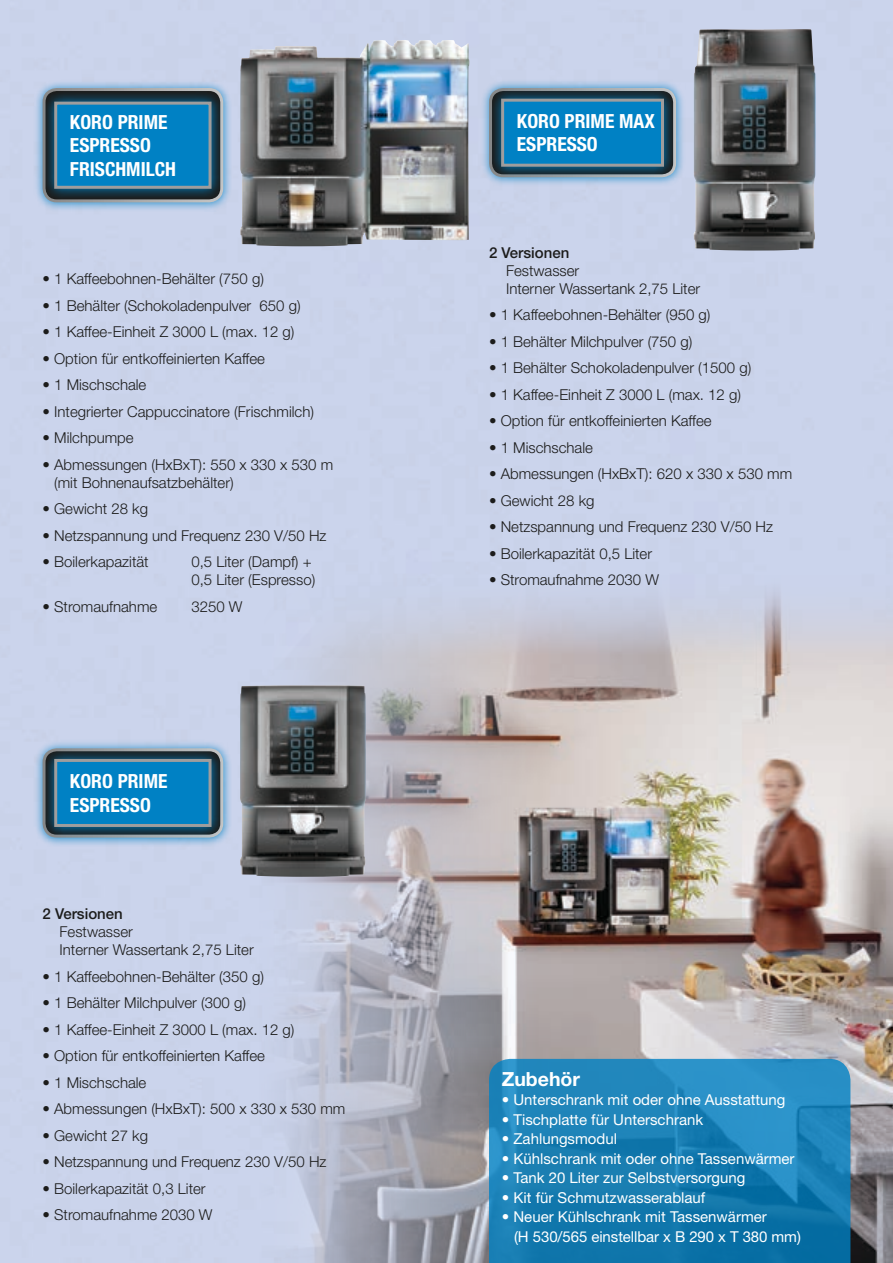
<style>
.page{position:relative;width:893px;height:1263px;background:#fff}
.page>*{position:absolute;margin:0;border:0;box-sizing:border-box;transform-origin:0 0}
.t1{font:700 condensed 19.5px/23.4px "Helvetica Neue LT Std";color:#fff}
.t2{font:700 19.5px "Helvetica Neue LT Std";color:#fff}
.t3{font:300 15px/18px "Helvetica Neue LT Std";color:#1c1c1b}
.t4{font:15px/19.5px "Helvetica Neue LT Std";color:#fff}
.t5{font:500 15px "Helvetica Neue LT Std";color:#1c1c1b}
</style>
<div class="page">
<div style="left:0;top:0;width:893px;height:570px;background:#cbd4ec"></div>
<img style="left:0;top:570px;width:893px;height:693px">
<div style="left:33px;top:739px;width:199px;height:107px;background:#0081c4;opacity:.75"></div>
<svg style="left:43px;top:747px;width:180px;height:91px;background:#485e6b"></svg>
<svg style="left:53px;top:757px;width:160px;height:71px;background:#1280b9"></svg>
<div style="left:33px;top:79px;width:199px;height:133px;background:#0081c4;opacity:.75"></div>
<div style="left:43px;top:88px;width:180px;height:114px;border:3px solid #fff;border-radius:13px"></div>
<svg style="left:43px;top:90px;width:180px;height:110px;background:#2f424b"></svg>
<svg style="left:53px;top:100px;width:160px;height:90px;background:#1081bb"></svg>
<div style="left:480px;top:79px;width:205px;height:108px;background:#0081c4;opacity:.75"></div>
<svg style="left:489px;top:87px;width:186px;height:91px;background:#455d6a"></svg>
<svg style="left:500px;top:97px;width:165px;height:71px;background:#1281ba"></svg>
<svg style="left:489px;top:1059px;width:361px;height:204px;background:#197fb5"></svg>
<img style="left:240px;top:40px;width:207px;height:206px">
<img style="left:694px;top:29px;width:122px;height:222px">
<img style="left:240px;top:685px;width:126px;height:192px">
<h1 class="t1" style="left:70px;top:110px;width:108px">KORO PRIME<br>ESPRESSO<br>FRISCHMILCH</h1>
<p class="t3" style="left:43px;top:270px;width:223px">• 1 Kaffeebohnen-Behälter (750 g)</p>
<p class="t3" style="left:43px;top:296px;width:260px">• 1 Behälter (Schokoladenpulver 650 g)</p>
<p class="t3" style="left:43px;top:323px;width:254px">• 1 Kaffee-Einheit Z 3000 L (max. 12 g)</p>
<p class="t3" style="left:43px;top:349px;width:224px">• Option für entkoffeinierten Kaffee</p>
<p class="t3" style="left:43px;top:376px;width:105px">• 1 Mischschale</p>
<p class="t3" style="left:43px;top:402px;width:273px">• Integrierter Cappuccinatore (Frischmilch)</p>
<p class="t3" style="left:43px;top:429px;width:93px">• Milchpumpe</p>
<p class="t3" style="left:54px;top:455px;width:280px;text-indent:-12px">• Abmessungen (HxBxT): 550 x 330 x 530 m (mit Bohnenaufsatzbehälter)</p>
<p class="t3" style="left:43px;top:500px;width:107px">• Gewicht 28 kg</p>
<p class="t3" style="left:43px;top:526px;width:285px">• Netzspannung und Frequenz 230 V/50 Hz</p>
<p class="t3" style="left:43px;top:553px;width:108px">• Boilerkapazität</p>
<p class="t3" style="left:191px;top:553px;width:125px">0,5 Liter (Dampf) +<br>0,5 Liter (Espresso)</p>
<p class="t3" style="left:43px;top:597px;width:116px">• Stromaufnahme</p>
<p class="t3" style="left:191px;top:597px;width:53px">3250 W</p>
<h1 class="t1" style="left:70px;top:769px;width:99px">KORO PRIME<br>ESPRESSO</h1>
<p class="t5" style="left:43px;top:905px;width:82px">2 Versionen</p>
<p class="t3" style="left:60px;top:923px;width:196px">Festwasser<br>Interner Wassertank 2,75 Liter</p>
<p class="t3" style="left:43px;top:967px;width:223px">• 1 Kaffeebohnen-Behälter (350 g)</p>
<p class="t3" style="left:43px;top:994px;width:205px">• 1 Behälter Milchpulver (300 g)</p>
<p class="t3" style="left:43px;top:1020px;width:254px">• 1 Kaffee-Einheit Z 3000 L (max. 12 g)</p>
<p class="t3" style="left:43px;top:1047px;width:224px">• Option für entkoffeinierten Kaffee</p>
<p class="t3" style="left:43px;top:1073px;width:105px">• 1 Mischschale</p>
<p class="t3" style="left:43px;top:1100px;width:304px">• Abmessungen (HxBxT): 500 x 330 x 530 mm</p>
<p class="t3" style="left:43px;top:1126px;width:107px">• Gewicht 27 kg</p>
<p class="t3" style="left:43px;top:1153px;width:285px">• Netzspannung und Frequenz 230 V/50 Hz</p>
<p class="t3" style="left:43px;top:1179px;width:165px">• Boilerkapazität 0,3 Liter</p>
<p class="t3" style="left:43px;top:1206px;width:172px">• Stromaufnahme 2030 W</p>
<h1 class="t1" style="left:517px;top:109px;width:139px">KORO PRIME MAX<br>ESPRESSO</h1>
<p class="t5" style="left:489px;top:243px;width:82px">2 Versionen</p>
<p class="t3" style="left:506px;top:261px;width:196px">Festwasser<br>Interner Wassertank 2,75 Liter</p>
<p class="t3" style="left:489px;top:305px;width:223px">• 1 Kaffeebohnen-Behälter (950 g)</p>
<p class="t3" style="left:489px;top:332px;width:205px">• 1 Behälter Milchpulver (750 g)</p>
<p class="t3" style="left:489px;top:358px;width:264px">• 1 Behälter Schokoladenpulver (1500 g)</p>
<p class="t3" style="left:489px;top:385px;width:254px">• 1 Kaffee-Einheit Z 3000 L (max. 12 g)</p>
<p class="t3" style="left:489px;top:411px;width:224px">• Option für entkoffeinierten Kaffee</p>
<p class="t3" style="left:489px;top:438px;width:105px">• 1 Mischschale</p>
<p class="t3" style="left:489px;top:464px;width:305px">• Abmessungen (HxBxT): 620 x 330 x 530 mm</p>
<p class="t3" style="left:489px;top:491px;width:107px">• Gewicht 28 kg</p>
<p class="t3" style="left:489px;top:517px;width:285px">• Netzspannung und Frequenz 230 V/50 Hz</p>
<p class="t3" style="left:489px;top:544px;width:165px">• Boilerkapazität 0,5 Liter</p>
<p class="t3" style="left:489px;top:570px;width:172px">• Stromaufnahme 2030 W</p>
<h1 class="t2" style="left:502px;top:1066px;width:80px">Zubehör</h1>
<p class="t4" style="left:502px;top:1090px;width:285px">• Unterschrank mit oder ohne Ausstattung</p>
<p class="t4" style="left:502px;top:1109px;width:203px">• Tischplatte für Unterschrank</p>
<p class="t4" style="left:502px;top:1129px;width:117px">• Zahlungsmodul</p>
<p class="t4" style="left:502px;top:1148px;width:294px">• Kühlschrank mit oder ohne Tassenwärmer</p>
<p class="t4" style="left:502px;top:1168px;width:245px">• Tank 20 Liter zur Selbstversorgung</p>
<p class="t4" style="left:502px;top:1187px;width:205px">• Kit für Schmutzwasserablauf</p>
<p class="t4" style="left:514px;top:1207px;width:288px;text-indent:-12px">• Neuer Kühlschrank mit Tassenwärmer<br>(H 530/565 einstellbar x B 290 x T 380 mm)</p>
</div>
